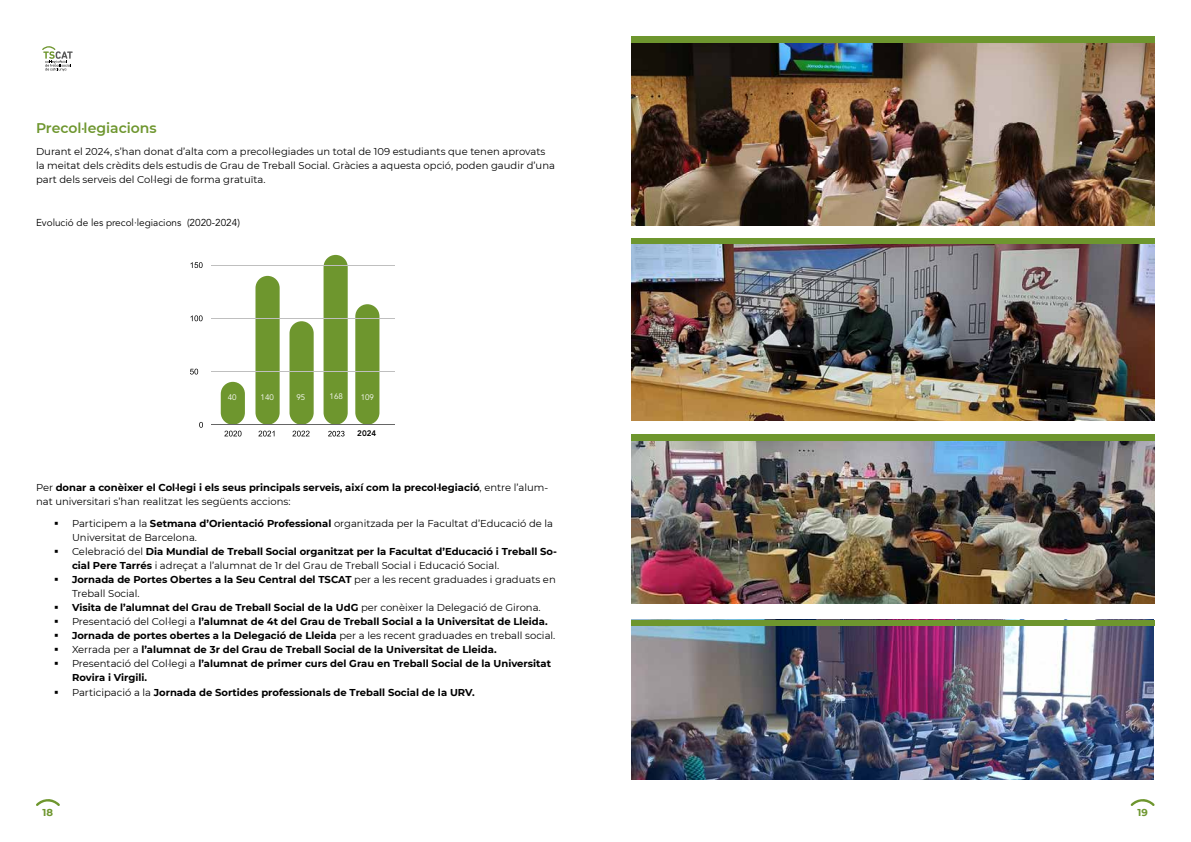
<style>
.page{position:relative;width:1191px;height:842px;background:#fff}
.page>*{position:absolute;margin:0;border:0;box-sizing:border-box;transform-origin:0 0}
.t1{font:600 14px "Montserrat";color:#6e962e}
.t2{font:700 10px/14px "Montserrat";color:#000}
.t3{font:10px/14px "Montserrat";color:#000}
.t4{font:10px "Avenir";color:#000}
.t5{font:700 10px "Montserrat";color:#6e962e}
.t6{font:8px "Avenir";color:#fff}
.t7{font:800 8px "Avenir";color:#000}
.s1{font-weight:400}
.s2{font-weight:700}
</style>
<div class="page">
<svg style="left:36px;top:799px;width:24px;height:7px"></svg>
<svg style="left:1130px;top:799px;width:24px;height:7px"></svg>
<svg style="left:42px;top:46px;width:31px;height:25px"></svg>
<svg style="left:631px;top:225px;width:524px;height:1px"></svg>
<div style="left:221px;top:382px;width:24px;height:43px;background:#6e962e;border-radius:12px"></div>
<div style="left:255px;top:276px;width:25px;height:149px;background:#6e962e;border-radius:12px"></div>
<div style="left:289px;top:321px;width:25px;height:104px;background:#6e962e;border-radius:12px"></div>
<div style="left:323px;top:255px;width:25px;height:170px;background:#6e962e;border-radius:12px"></div>
<div style="left:355px;top:304px;width:24px;height:121px;background:#6e962e;border-radius:12px"></div>
<svg style="left:190px;top:262px;width:13px;height:6px"></svg>
<svg style="left:190px;top:315px;width:13px;height:6px"></svg>
<svg style="left:190px;top:369px;width:8px;height:5px"></svg>
<svg style="left:199px;top:422px;width:4px;height:6px"></svg>
<svg style="left:292px;top:431px;width:17px;height:5px"></svg>
<svg style="left:258px;top:431px;width:16px;height:5px"></svg>
<svg style="left:224px;top:431px;width:17px;height:5px"></svg>
<svg style="left:328px;top:431px;width:16px;height:5px"></svg>
<hr style="left:211px;top:265px;width:184px;height:1px;background:#bfbfbf">
<hr style="left:211px;top:318px;width:184px;height:1px;background:#bfbfbf">
<hr style="left:211px;top:425px;width:184px;height:1px;background:#666">
<hr style="left:211px;top:371px;width:184px;height:1px;background:#bfbfbf">
<img style="left:631px;top:244px;width:523px;height:177px">
<img style="left:631px;top:42px;width:524px;height:183px">
<div style="left:631px;top:238px;width:524px;height:6px;background:#6e962e"></div>
<div style="left:631px;top:36px;width:523px;height:6px;background:#6e962e"></div>
<img style="left:631px;top:625px;width:522px;height:155px">
<img style="left:631px;top:441px;width:523px;height:162px">
<div style="left:631px;top:619px;width:523px;height:6px;background:#6e962e"></div>
<div style="left:631px;top:434px;width:523px;height:7px;background:#6e962e"></div>
<h1 class="t1" style="left:36px;top:118px;width:122px">Precol·legiacions</h1>
<p class="t3" style="left:36px;top:144px;width:520px">Durant el 2024, s’han donat d’alta com a precol·legiades un total de 109 estudiants que tenen aprovats la meitat dels crèdits dels estudis de Grau de Treball Social. Gràcies a aquesta opció, poden gaudir d’una part dels serveis del Col·legi de forma gratuïta.</p>
<p class="t4" style="left:36px;top:215px;width:205px">Evolució de les precol·legiacions (2020-2024)</p>
<p class="t6" style="left:228px;top:391px;width:10px">40</p>
<p class="t6" style="left:260px;top:391px;width:15px">140</p>
<p class="t6" style="left:296px;top:391px;width:10px">95</p>
<p class="t6" style="left:329px;top:391px;width:15px">168</p>
<p class="t6" style="left:361px;top:391px;width:15px">109</p>
<p class="t7" style="left:357px;top:428px;width:20px">2024</p>
<p class="t2" style="left:36px;top:480px;width:514px"><span class="s1">Per</span> donar a conèixer el Col·legi i els seus principals serveis, així com la precol·legiació<span class="s1">, entre l’alum&shy;nat universitari s’han realitzat les següents accions:</span></p>
<p class="t3" style="left:72px;top:517px;width:482px;text-indent:-18px">▪ Participem a la <span class="s2">Setmana d’Orientació Professional</span> organitzada per la Facultat d’Educació de la<br>Universitat de Barcelona.</p>
<p class="t2" style="left:72px;top:544px;width:486px;text-indent:-18px">▪ <span class="s1">Celebració del</span> Dia Mundial de Treball Social organitzat per la Facultat d’Educació i Treball So&shy;cial Pere Tarrés <span class="s1">i adreçat a l’alumnat de 1r del Grau de Treball Social i Educació Social.</span></p>
<p class="t3" style="left:72px;top:573px;width:485px;text-indent:-18px">▪ <span class="s2">Jornada de Portes Obertes a la Seu Central del TSCAT</span> per a les recent graduades i graduats en<br>Treball Social.</p>
<p class="t2" style="left:54px;top:600px;width:488px">▪ Visita de l’alumnat del Grau de Treball Social de la UdG <span class="s1">per conèixer la Delegació de Girona.</span></p>
<p class="t2" style="left:54px;top:614px;width:495px">▪ <span class="s1">Presentació del Col·legi a</span> l’alumnat de 4t del Grau de Treball Social a la Universitat de Lleida.</p>
<p class="t2" style="left:54px;top:628px;width:503px">▪ Jornada de portes obertes a la Delegació de Lleida <span class="s1">per a les recent graduades en treball social.</span></p>
<p class="t2" style="left:54px;top:642px;width:444px">▪ <span class="s1">Xerrada per a</span> l’alumnat de 3r del Grau de Treball Social de la Universitat de Lleida.</p>
<p class="t2" style="left:72px;top:656px;width:480px;text-indent:-18px">▪ <span class="s1">Presentació del Col·legi a</span> l’alumnat de primer curs del Grau en Treball Social de la Universitat<br>Rovira i Virgili.</p>
<p class="t2" style="left:54px;top:684px;width:422px">▪ <span class="s1">Participació a la</span> Jornada de Sortides professionals de Treball Social de la URV.</p>
<p class="t5" style="left:43px;top:805px;width:12px">18</p>
<p class="t5" style="left:1137px;top:805px;width:12px">19</p>
</div>
